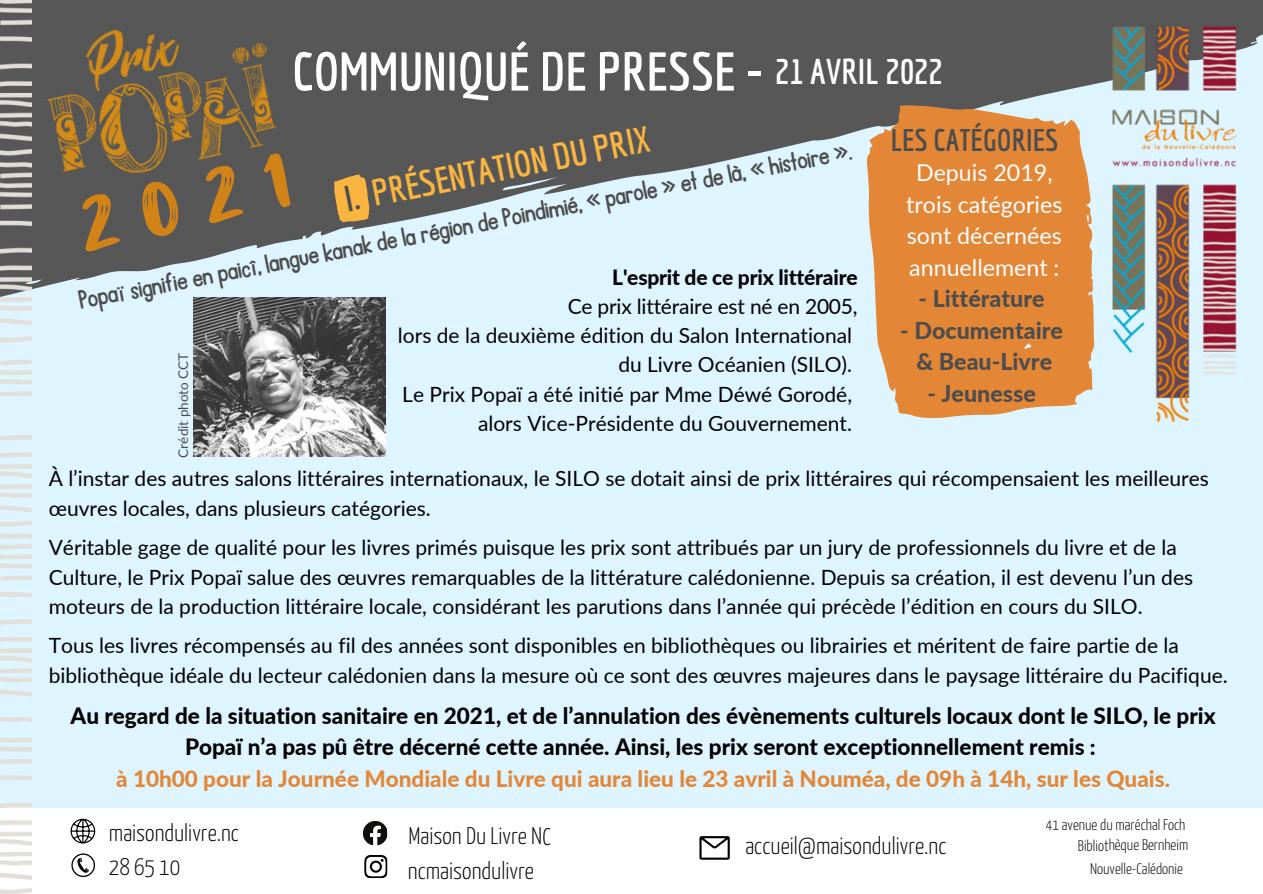
<style>
.page{position:relative;width:1263px;height:894px;background:#fff}
.page>*{position:absolute;margin:0;border:0;box-sizing:border-box;transform-origin:0 0}
.t1{font:100.5px "Better Together Script";color:#d28318}
.t2{font:700 52.95px "Economica";color:#fff}
.t3{font:700 36px "Economica";color:#fab540}
.t4{font:700 34.95px "Economica";color:#fff}
.t5{font:700 30.45px "Economica";color:#4d4d4d}
.t6{font:28.2px "Ballpoint";color:#4d4d4d}
.t7{font:300 24px "Yanone Kaffeesatz";color:#000}
.t8{font:300 23.85px "Yanone Kaffeesatz";color:#000}
.t9{font:23.25px/31.5px "Lato";color:#fff;text-align:center}
.t10{font:800 23.25px "Lato";color:#4d4d4d}
.t11{font:800 22.5px/31.2px "Lato";color:#000;text-align:center}
.t12{font:800 22.5px "Lato";color:#e38737}
.t13{font:21px/29.4px "Lato";color:#000}
.t14{font:800 21px "Lato";letter-spacing:-.01em;color:#000}
.t15{font:300 15.3px "Yanone Kaffeesatz";letter-spacing:-.005em;color:#000}
.t16{font:13.5px "Lato";color:#4d4d4d}
.s1{color:#4d4d4d}
</style>
<div class="page">
<div style="left:0;top:0;width:1263px;height:893px;background:#def4ff"></div>
<svg style="left:31px;top:0;width:431px;height:291px;fill:#575757"></svg>
<svg style="left:458px;top:0;width:798px;height:193px;background:#656768"></svg>
<img style="left:31px;top:0;width:274px;height:249px">
<div style="left:0;top:808px;width:1263px;height:85px;background:#fff"></div>
<img style="left:0;top:0;width:31px;height:893px">
<img style="left:1112px;top:26px;width:148px;height:396px">
<svg style="left:363px;top:821px;width:25px;height:24px"></svg>
<svg style="left:364px;top:855px;width:24px;height:23px"></svg>
<svg style="left:71px;top:853px;width:24px;height:23px"></svg>
<svg style="left:73px;top:854px;width:21px;height:21px"></svg>
<svg style="left:77px;top:857px;width:12px;height:15px"></svg>
<svg style="left:71px;top:818px;width:24px;height:25px"></svg>
<svg style="left:699px;top:836px;width:31px;height:23px"></svg>
<svg style="left:330px;top:173px;width:44px;height:52px;background:#b78e49"></svg>
<svg style="left:858px;top:104px;width:243px;height:314px;fill:#e38737"></svg>
<img style="left:194px;top:298px;width:191px;height:158px">
<p class="t2" style="left:292px;top:40px;width:472px">COMMUNIQUÉ DE PRESSE -</p>
<p class="t4" style="left:775px;top:51px;width:169px">21 AVRIL 2022</p>
<p class="t3" style="left:341px;top:177px;width:312px;rotate:-11deg"><span class="s1">I.</span> PRÉSENTATION DU PRIX</p>
<p class="t6" style="left:76px;top:287px;width:788px;rotate:-11deg">Popaï signifie en paicî, langue kanak de la région de Poindimié, « parole » et de là, « histoire ».</p>
<p class="t1" style="left:69px;top:185px;width:217px;rotate:-13deg">2021</p>
<p class="t14" style="left:612px;top:264px;width:247px">L'esprit de ce prix littéraire</p>
<p class="t13" style="left:568px;top:291px;width:291px">Ce prix littéraire est né en 2005,</p>
<p class="t13" style="left:398px;top:320px;width:456px">lors de la deuxième édition du Salon International</p>
<p class="t13" style="left:618px;top:349px;width:235px">du Livre Océanien (SILO).</p>
<p class="t13" style="left:402px;top:378px;width:451px">Le Prix Popaï a été initié par Mme Déwé Gorodé,</p>
<p class="t13" style="left:478px;top:408px;width:376px">alors Vice-Présidente du Gouvernement.</p>
<p class="t16" style="left:175px;top:457px;width:106px;rotate:-90deg">Crédit photo CCT</p>
<p class="t5" style="left:891px;top:122px;width:169px">LES CATÉGORIES</p>
<p class="t9" style="left:906px;top:156px;width:158px">Depuis 2019, trois catégories sont décernées annuellement :</p>
<p class="t10" style="left:918px;top:284px;width:128px">- Littérature</p>
<p class="t10" style="left:900px;top:316px;width:164px">- Documentaire</p>
<p class="t10" style="left:916px;top:347px;width:137px">&amp; Beau-Livre</p>
<p class="t10" style="left:927px;top:379px;width:110px">- Jeunesse</p>
<p class="t13" style="left:49px;top:463px;width:1162px">À l’instar des autres salons littéraires internationaux, le SILO se dotait ainsi de prix littéraires qui récompensaient les meilleures œuvres locales, dans plusieurs catégories.</p>
<p class="t13" style="left:49px;top:532px;width:1146px">Véritable gage de qualité pour les livres primés puisque les prix sont attribués par un jury de professionnels du livre et de la<br>Culture, le Prix Popaï salue des œuvres remarquables de la littérature calédonienne. Depuis sa création, il est devenu l’un des moteurs de la production littéraire locale, considérant les parutions dans l’année qui précède l’édition en cours du SILO.</p>
<p class="t13" style="left:49px;top:630px;width:1180px">Tous les livres récompensés au fil des années sont disponibles en bibliothèques ou librairies et méritent de faire partie de la bibliothèque idéale du lecteur calédonien dans la mesure où ce sont des œuvres majeures dans le paysage littéraire du Pacifique.</p>
<p class="t11" style="left:71px;top:699px;width:1146px">Au regard de la situation sanitaire en 2021, et de l’annulation des évènements culturels locaux dont le SILO, le prix<br>Popaï n’a pas pû être décerné cette année. Ainsi, les prix seront exceptionnellement remis :</p>
<p class="t12" style="left:116px;top:764px;width:1055px">à 10h00 pour la Journée Mondiale du Livre qui aura lieu le 23 avril à Nouméa, de 09h à 14h, sur les Quais.</p>
<p class="t8" style="left:109px;top:823px;width:131px">maisondulivre.nc</p>
<p class="t8" style="left:109px;top:857px;width:73px">28 65 10</p>
<p class="t7" style="left:408px;top:826px;width:144px">Maison Du Livre NC</p>
<p class="t7" style="left:745px;top:836px;width:203px">accueil@maisondulivre.nc</p>
<p class="t15" style="left:1046px;top:818px;width:141px">41 avenue du maréchal Foch</p>
<p class="t15" style="left:1078px;top:838px;width:112px">Bibliothèque Bernheim</p>
<p class="t7" style="left:408px;top:860px;width:128px">ncmaisondulivre</p>
<p class="t15" style="left:1090px;top:862px;width:94px">Nouvelle-Calédonie</p>
</div>
